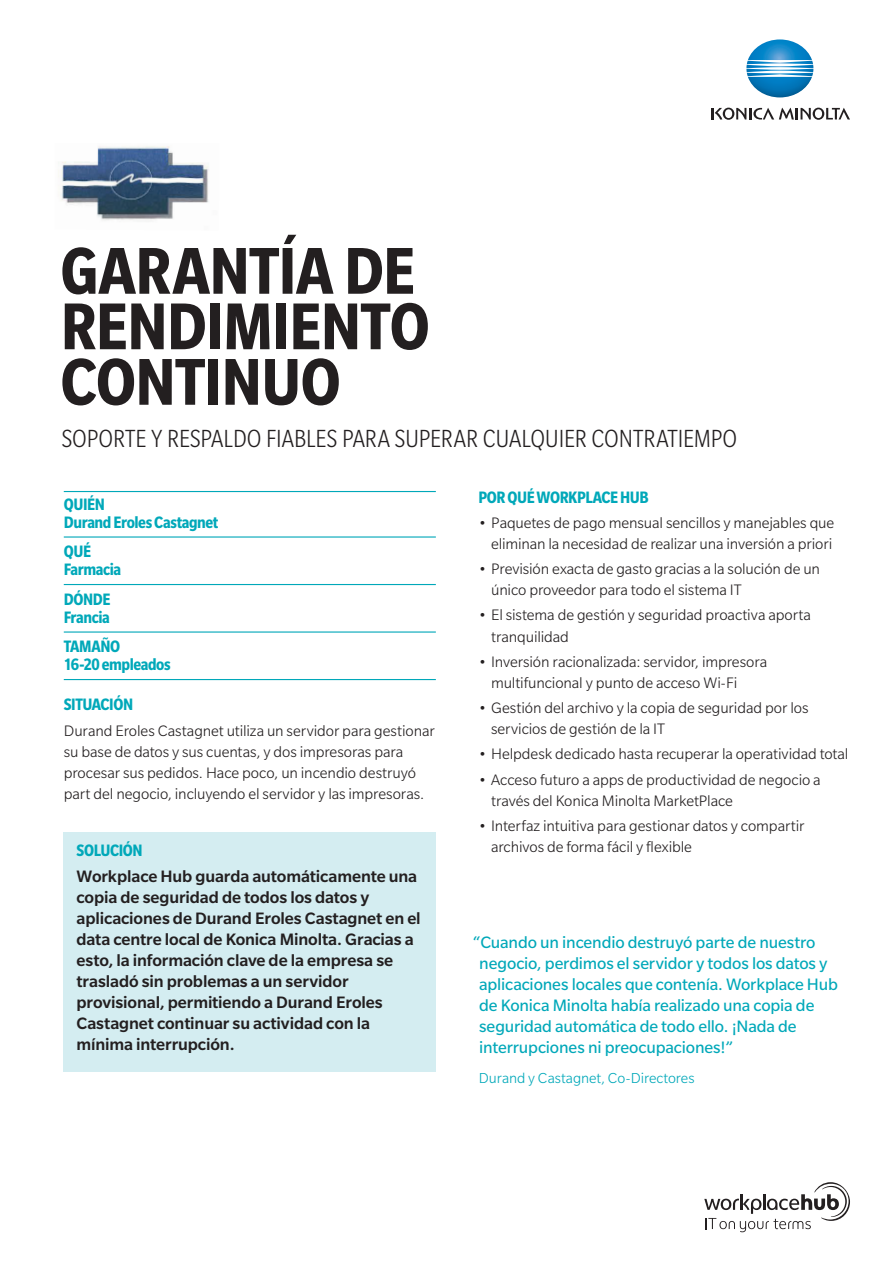
<style>
.page{position:relative;width:893px;height:1263px;background:#fff}
.page>*{position:absolute;margin:0;border:0;box-sizing:border-box;transform-origin:0 0}
.t1{font:700 condensed 72px/55.5px "Slate Pro";letter-spacing:-.015em;color:#231f20}
.SH2{font:300 condensed 27px "Slate Pro";letter-spacing:-.005em;color:#231f20}
.SOLUTION_COPY{font:500 18px/21px "Slate Pro";letter-spacing:-.005em;color:#231f20}
.t2{font:18px/21px "Slate Pro";letter-spacing:-.01em;color:#00a8b9}
.t3{font:700 condensed 18px/18px "Slate Pro";letter-spacing:-.025em;color:#00a8b9}
.SITUATION_COPY{font:300 16.5px/21px "Slate Pro";letter-spacing:-.005em;color:#231f20}
.t4{font:300 15.75px "Slate Pro";color:#00a8b9}
</style>
<div class="page">
<img style="left:746px;top:39px;width:67px;height:58px">
<svg style="left:712px;top:108px;width:138px;height:12px"></svg>
<svg style="left:704px;top:1182px;width:146px;height:50px"></svg>
<hr style="left:64px;top:491px;width:372px;height:1px;background:#00a8b9">
<hr style="left:64px;top:536px;width:372px;height:2px;background:#00a8b9">
<hr style="left:64px;top:584px;width:372px;height:1px;background:#00a8b9">
<hr style="left:64px;top:631px;width:372px;height:2px;background:#00a8b9">
<hr style="left:64px;top:679px;width:372px;height:1px;background:#00a8b9">
<img style="left:58px;top:146px;width:151px;height:75px">
<div style="left:64px;top:832px;width:372px;height:239px;background:#d4edf1"></div>
<p class="t1" style="left:60px;top:243px;width:371px">GARANTÍA DE<br>RENDIMIENTO</p>
<p class="t1" style="left:60px;top:354px;width:282px">CONTINUO</p>
<p class="SH2" style="left:62px;top:425px;width:677px">SOPORTE Y RESPALDO FIABLES PARA SUPERAR CUALQUIER CONTRATIEMPO</p>
<p class="t3" style="left:64px;top:495px;width:156px">QUIÉN<br>Durand Eroles Castagnet</p>
<p class="t3" style="left:64px;top:543px;width:59px">QUÉ<br>Farmacia</p>
<p class="t3" style="left:64px;top:590px;width:48px">DÓNDE<br>Francia</p>
<p class="t3" style="left:64px;top:638px;width:108px">TAMAÑO<br>16-20 empleados</p>
<p class="t3" style="left:64px;top:696px;width:71px">SITUACIÓN</p>
<p class="SITUATION_COPY" style="left:64px;top:720px;width:372px">Durand Eroles Castagnet utiliza un servidor para gestionar su base de datos y sus cuentas, y dos impresoras para procesar sus pedidos. Hace poco, un incendio destruyó part del negocio, incluyendo el servidor y las impresoras.</p>
<p class="t3" style="left:77px;top:841px;width:68px">SOLUCIÓN</p>
<p class="SOLUTION_COPY" style="left:77px;top:865px;width:346px">Workplace Hub guarda automáticamente una copia de seguridad de todos los datos y aplicaciones de Durand Eroles Castagnet en el data centre local de Konica Minolta. Gracias a esto, la información clave de la empresa se trasladó sin problemas a un servidor provisional, permitiendo a Durand Eroles Castagnet continuar su actividad con la mínima interrupción.</p>
<p class="t3" style="left:478px;top:488px;width:172px">POR QUÉ WORKPLACE HUB</p>
<p class="SITUATION_COPY" style="left:478px;top:512px;width:357px;text-align:right">• Paquetes de pago mensual sencillos y manejables que eliminan la necesidad de realizar una inversión a priori</p>
<p class="SITUATION_COPY" style="left:491px;top:558px;width:330px;text-indent:-13px">• Previsión exacta de gasto gracias a la solución de un único proveedor para todo el sistema IT</p>
<p class="SITUATION_COPY" style="left:491px;top:605px;width:321px;text-indent:-13px">• El sistema de gestión y seguridad proactiva aporta tranquilidad</p>
<p class="SITUATION_COPY" style="left:491px;top:651px;width:278px;text-indent:-13px">• Inversión racionalizada: servidor, impresora multifuncional y punto de acceso Wi-Fi</p>
<p class="SITUATION_COPY" style="left:491px;top:697px;width:319px;text-indent:-13px">• Gestión del archivo y la copia de seguridad por los servicios de gestión de la IT</p>
<p class="SITUATION_COPY" style="left:478px;top:743px;width:372px">• Helpdesk dedicado hasta recuperar la operatividad total</p>
<p class="SITUATION_COPY" style="left:491px;top:769px;width:331px;text-indent:-13px">• Acceso futuro a apps de productividad de negocio a través del Konica Minolta MarketPlace</p>
<p class="SITUATION_COPY" style="left:491px;top:815px;width:315px;text-indent:-13px">• Interfaz intuitiva para gestionar datos y compartir archivos de forma fácil y flexible</p>
<p class="t2" style="left:479px;top:932px;width:360px;text-indent:-6px">“Cuando un incendio destruyó parte de nuestro negocio, perdimos el servidor y todos los datos y aplicaciones locales que contenía. Workplace Hub de Konica Minolta había realizado una copia de seguridad automática de todo ello. ¡Nada de interrupciones ni preocupaciones!”</p>
<p class="t4" style="left:479px;top:1070px;width:217px">Durand y Castagnet, Co-Directores</p>
</div>
